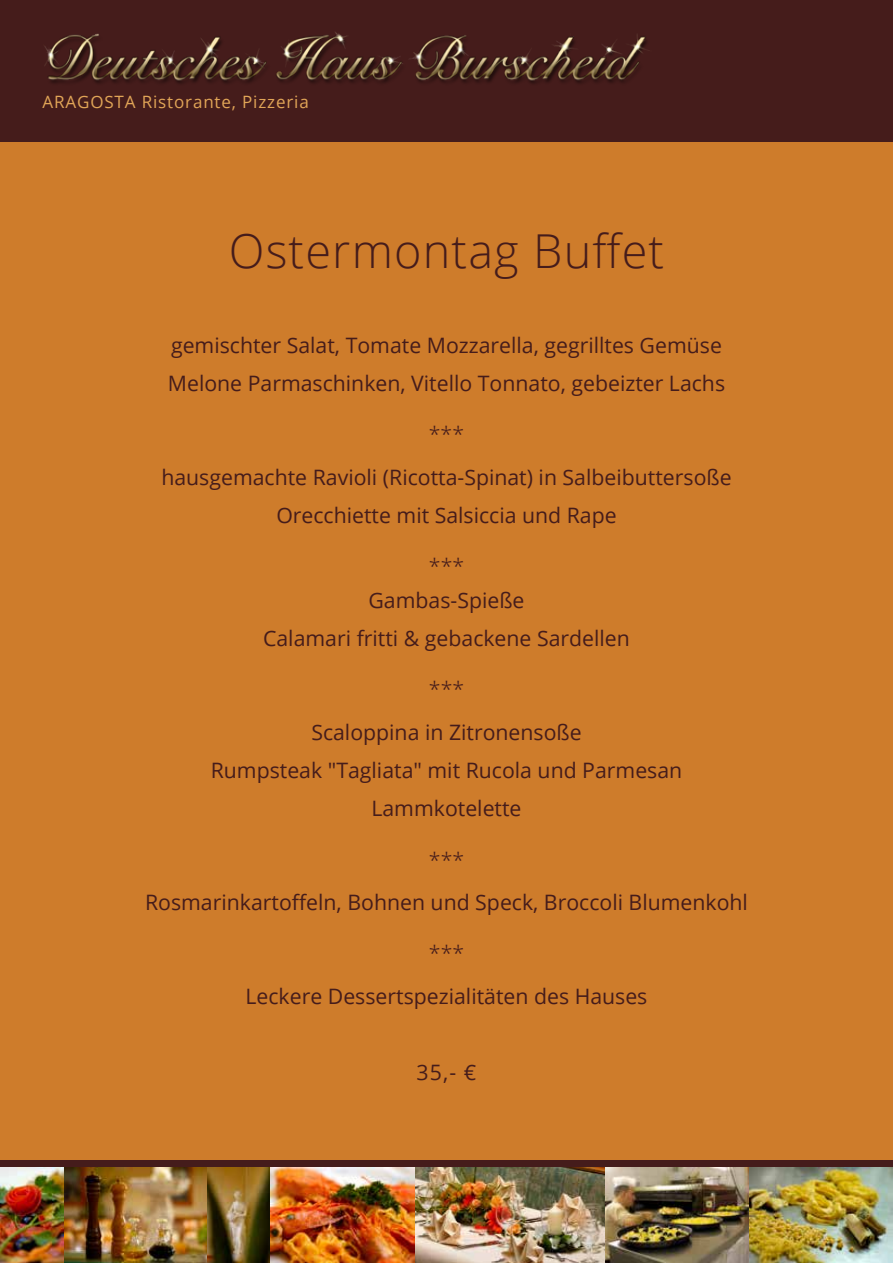
<style>
.page{position:relative;width:893px;height:1263px;background:#ce7c2b}
.page>*{position:absolute;margin:0;border:0;box-sizing:border-box;transform-origin:0 0}
.t1{font:300 46.8px "Open Sans";letter-spacing:.025em;color:#451c1b}
.t2{font:21.3px/38.2px "Open Sans";color:#451c1b;text-align:center}
.t3{font:300 21.3px "Open Sans";color:#451c1b}
.t4{font:16.95px "Open Sans";letter-spacing:.05em;color:#e1a557}
</style>
<div class="page">
<div style="left:0;top:0;width:893px;height:141px;background:#451c1b"></div>
<img style="left:44px;top:32px;width:603px;height:52px">
<div style="left:0;top:1160px;width:893px;height:102px;background:#451c1b"></div>
<img style="left:405px;top:1167px;width:201px;height:96px">
<img style="left:606px;top:1168px;width:287px;height:95px">
<img style="left:0;top:1168px;width:414px;height:95px">
<p class="t4" style="left:43px;top:90px;width:268px">ARAGOSTA Ristorante, Pizzeria</p>
<h1 class="t1" style="left:229px;top:219px;width:437px">Ostermontag Buffet</h1>
<p class="t2" style="left:168px;top:326px;width:559px;text-align:left">gemischter Salat, Tomate Mozzarella, gegrilltes Gemüse<br>Melone Parmaschinken, Vitello Tonnato, gebeizter Lachs</p>
<p class="t3" style="left:429px;top:420px;width:37px">***</p>
<p class="t2" style="left:161px;top:457px;width:572px">hausgemachte Ravioli (Ricotta-Spinat) in Salbeibuttersoße<br>Orecchiette mit Salsiccia und Rape</p>
<p class="t3" style="left:429px;top:552px;width:37px">***</p>
<p class="t2" style="left:263px;top:581px;width:368px">Gambas-Spieße<br>Calamari fritti &amp; gebackene Sardellen</p>
<p class="t3" style="left:429px;top:675px;width:37px">***</p>
<p class="t2" style="left:211px;top:712px;width:473px">Scaloppina in Zitronensoße<br>Rumpsteak "Tagliata" mit Rucola und Parmesan<br>Lammkotelette</p>
<p class="t3" style="left:429px;top:845px;width:37px">***</p>
<p class="t2" style="left:145px;top:883px;width:604px">Rosmarinkartoffeln, Bohnen und Speck, Broccoli Blumenkohl</p>
<p class="t3" style="left:429px;top:939px;width:37px">***</p>
<p class="t2" style="left:246px;top:976px;width:403px">Leckere Dessertspezialitäten des Hauses</p>
<p class="t2" style="left:417px;top:1053px;width:61px">35,- €</p>
</div>
